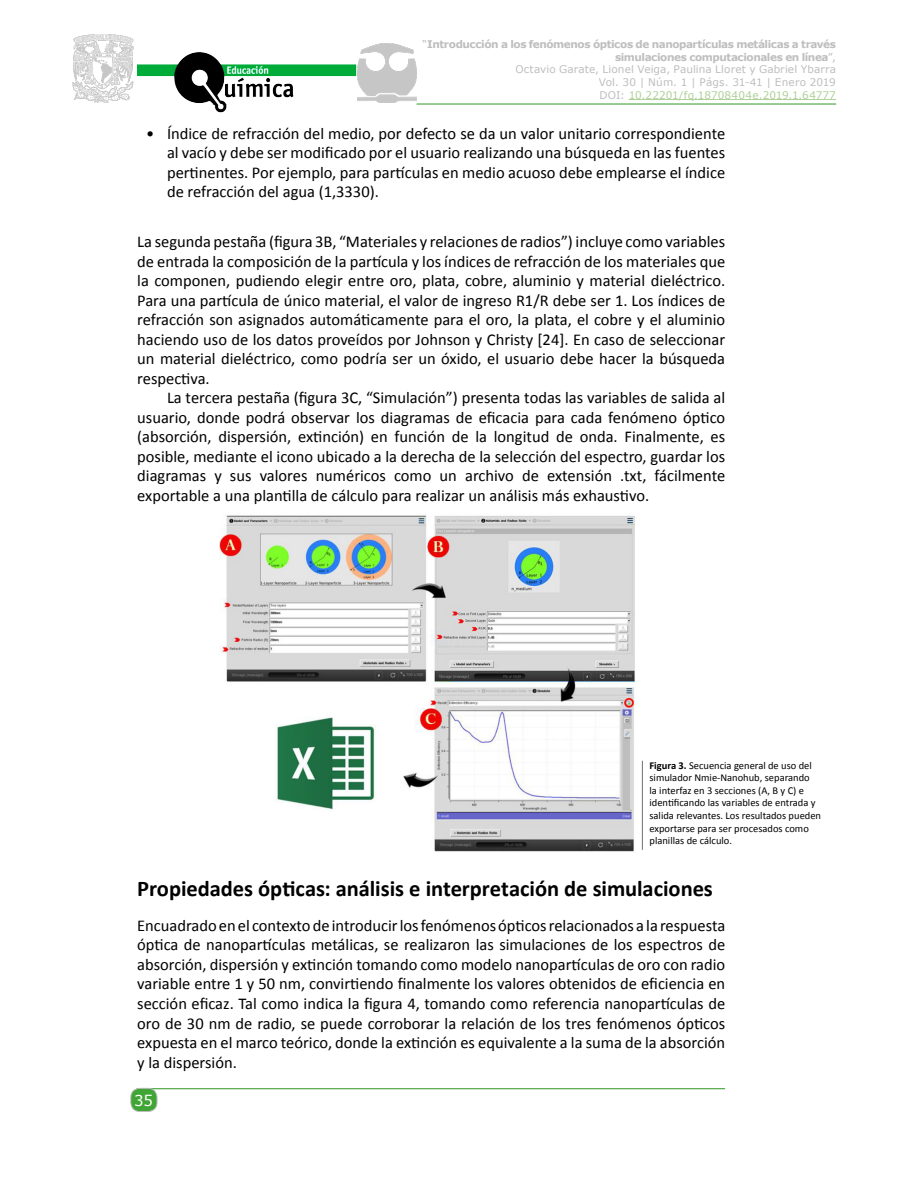
<style>
.page{position:relative;width:918px;height:1188px;background:#fff}
.page>*{position:absolute;margin:0;border:0;box-sizing:border-box;transform-origin:0 0}
.t1{font:700 22.5px "Calibri";letter-spacing:-.005em;color:#000}
.t2{font:16.5px/19.5px "Calibri";color:#000;text-align:justify}
.t3{font:15px "Verdana";color:#fff}
.t4{font:700 10.5px/12.6px "Verdana";letter-spacing:-.04em;color:#bebebe;text-align:right}
.t5{font:10.5px/12.6px "Calibri";color:#000}
.s1{font-weight:400}
.s2{font-weight:400;color:#b0d199}
.s3{font-weight:700}
</style>
<div class="page">
<hr style="left:136px;top:1088px;width:590px;height:2px;background:#cfe3cd">
<hr style="left:137px;top:1088px;width:588px;height:1px;background:#3fa535">
<hr style="left:416px;top:103px;width:421px;height:2px;background:#99ce94">
<hr style="left:417px;top:104px;width:419px;height:1px;background:#3fa535">
<div style="left:131px;top:1088px;width:26px;height:24px;background:#3fa535;border-radius:9px"></div>
<div style="left:130px;top:1088px;width:27px;height:24px;border:1px solid #bebebe;border-radius:9px"></div>
<hr style="left:629px;top:99px;width:207px;height:1px;background:#b0d199">
<img style="left:72px;top:34px;width:62px;height:68px">
<img style="left:358px;top:43px;width:58px;height:60px">
<img style="left:137px;top:53px;width:219px;height:59px">
<img style="left:219px;top:515px;width:416px;height:337px">
<hr style="left:642px;top:761px;width:1px;height:89px;background:#706f6f">
<p class="t4" style="left:422px;top:38px;width:415px"><span class="s1">“</span>Introducción a los fenómenos ópticos de nanopartículas metálicas a través simulaciones computacionales en línea<span class="s1">”,<br>Octavio Garate, Lionel Veiga, Paulina Lloret y Gabriel Ybarra<br>Vol. 30 | Núm. 1 | Págs. 31-41 | Enero 2019<br>DOI:</span> <span class="s2">10.22201/fq.18708404e.2019.1.64777</span></p>
<p class="t2" style="left:167px;top:123px;width:560px;text-indent:-21px">• Índice de refracción del medio, por defecto se da un valor unitario correspondiente al vacío y debe ser modificado por el usuario realizando una búsqueda en las fuentes pertinentes. Por ejemplo, para partículas en medio acuoso debe emplearse el índice de refracción del agua (1,3330).</p>
<p class="t2" style="left:137px;top:231px;width:590px">La segunda pestaña (figura 3B, “Materiales y relaciones de radios”) incluye como variables de entrada la composición de la partícula y los índices de refracción de los materiales que la componen, pudiendo elegir entre oro, plata, cobre, aluminio y material dieléctrico.<br>Para una partícula de único material, el valor de ingreso R1/R debe ser 1. Los índices de refracción son asignados automáticamente para el oro, la plata, el cobre y el aluminio haciendo uso de los datos proveídos por Johnson y Christy [24]. En caso de seleccionar un material dieléctrico, como podría ser un óxido, el usuario debe hacer la búsqueda respectiva.</p>
<p class="t2" style="left:137px;top:387px;width:590px;text-indent:30px">La tercera pestaña (figura 3C, “Simulación”) presenta todas las variables de salida al usuario, donde podrá observar los diagramas de eficacia para cada fenómeno óptico (absorción, dispersión, extinción) en función de la longitud de onda. Finalmente, es posible, mediante el icono ubicado a la derecha de la selección del espectro, guardar los diagramas y sus valores numéricos como un archivo de extensión .txt, fácilmente exportable a una plantilla de cálculo para realizar un análisis más exhaustivo.</p>
<p class="t5" style="left:650px;top:759px;width:173px"><span class="s3">Figura 3.</span> Secuencia general de uso del simulador Nmie-Nanohub, separando<br>la interfaz en 3 secciones (A, B y C) e identificando las variables de entrada y salida relevantes. Los resultados pueden exportarse para ser procesados como planillas de cálculo.</p>
<h1 class="t1" style="left:137px;top:873px;width:577px">Propiedades ópticas: análisis e interpretación de simulaciones</h1>
<p class="t2" style="left:137px;top:915px;width:590px">Encuadrado en el contexto de introducir los fenómenos ópticos relacionados a la respuesta óptica de nanopartículas metálicas, se realizaron las simulaciones de los espectros de absorción, dispersión y extinción tomando como modelo nanopartículas de oro con radio variable entre 1 y 50 nm, convirtiendo finalmente los valores obtenidos de eficiencia en sección eficaz. Tal como indica la figura 4, tomando como referencia nanopartículas de oro de 30 nm de radio, se puede corroborar la relación de los tres fenómenos ópticos expuesta en el marco teórico, donde la extinción es equivalente a la suma de la absorción y la dispersión.</p>
<p class="t3" style="left:134px;top:1090px;width:20px">35</p>
</div>
